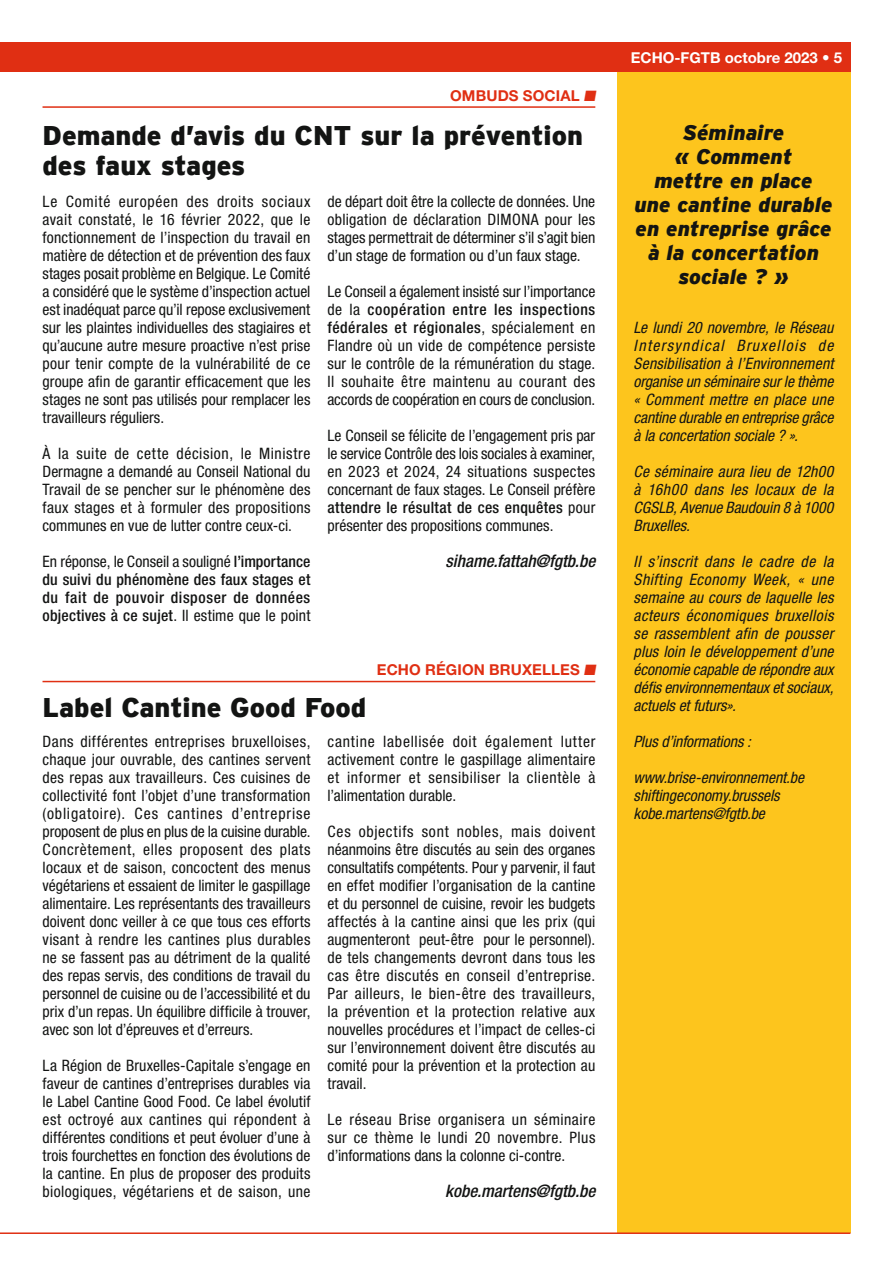
<style>
.page{position:relative;width:893px;height:1263px;background:#fff}
.page>*{position:absolute;margin:0;border:0;box-sizing:border-box;transform-origin:0 0}
.t1{font:900 27px/30px "Interstate";color:#131413}
.t2{font:italic 900 21px/24px "Interstate";color:#131413;text-align:center}
.t3{font:italic 500 condensed 17.25px "Helvetica Neue LT Std";color:#131413}
.t4{font:condensed 15.75px/18px "Helvetica Neue LT Std";color:#131413;text-align:justify}
.t5{font:italic condensed 15.75px/18px "Helvetica Neue LT Std";letter-spacing:-.005em;color:#131413;text-align:justify}
.t6{font:500 condensed 15.75px/18px "Helvetica Neue LT Std";letter-spacing:.035em;color:#131413;text-align:justify}
.t7{font:700 15px "Helvetica Neue LT Std";letter-spacing:.01em;color:#e02f13}
.t8{font:700 15px "Helvetica Neue LT Std";color:#fff}
.s1{font-weight:400}
.s2{font-weight:500}
</style>
<div class="page">
<div style="left:617px;top:57px;width:233px;height:1176px;background:#fdc51d"></div>
<hr style="left:0;top:1232px;width:850px;height:2px;background:#e02f13">
<div style="left:0;top:43px;width:850px;height:29px;background:#e02f13"></div>
<hr style="left:43px;top:106px;width:552px;height:2px;background:#e02f13">
<hr style="left:43px;top:681px;width:552px;height:1px;background:#e02f13">
<p class="t7" style="left:450px;top:86px;width:149px">OMBUDS SOCIAL ■</p>
<h1 class="t1" style="left:43px;top:120px;width:542px">Demande d’avis du CNT sur la prévention des faux stages</h1>
<p class="t4" style="left:43px;top:192px;width:269px">Le Comité européen des droits sociaux avait constaté, le 16 février 2022, que le fonctionnement de l’inspection du travail en matière de détection et de prévention des faux stages posait problème en Belgique. Le Comité a considéré que le système d’inspection actuel est inadéquat parce qu’il repose exclusivement sur les plaintes individuelles des stagiaires et qu’aucune autre mesure proactive n’est prise pour tenir compte de la vulnérabilité de ce groupe afin de garantir efficacement que les stages ne sont pas utilisés pour remplacer les travailleurs réguliers.</p>
<p class="t4" style="left:43px;top:444px;width:269px">À la suite de cette décision, le Ministre Dermagne a demandé au Conseil National du Travail de se pencher sur le phénomène des faux stages et à formuler des propositions communes en vue de lutter contre ceux-ci.</p>
<p class="t6" style="left:43px;top:552px;width:269px"><span class="s1">En réponse, le Conseil a souligné</span> l’importance du suivi du phénomène des faux stages et du fait de pouvoir disposer de données objectives à ce sujet<span class="s1">. Il estime que le point</span></p>
<p class="t4" style="left:327px;top:192px;width:269px">de départ doit être la collecte de données. Une obligation de déclaration DIMONA pour les stages permettrait de déterminer s’il s’agit bien d’un stage de formation ou d’un faux stage.</p>
<p class="t4" style="left:327px;top:282px;width:269px">Le Conseil a également insisté sur l’importance de la <span class="s2">coopération entre les inspections fédérales et régionales</span>, spécialement en Flandre où un vide de compétence persiste sur le contrôle de la rémunération du stage.<br>Il souhaite être maintenu au courant des accords de coopération en cours de conclusion.</p>
<p class="t4" style="left:327px;top:426px;width:269px">Le Conseil se félicite de l’engagement pris par le service Contrôle des lois sociales à examiner, en 2023 et 2024, 24 situations suspectes concernant de faux stages. Le Conseil préfère <span class="s2">attendre le résultat de ces enquêtes</span> pour présenter des propositions communes.</p>
<p class="t3" style="left:446px;top:550px;width:151px">sihame.fattah@fgtb.be</p>
<p class="t7" style="left:377px;top:660px;width:222px">ECHO RÉGION BRUXELLES ■</p>
<h1 class="t1" style="left:43px;top:692px;width:325px">Label Cantine Good Food</h1>
<p class="t4" style="left:43px;top:732px;width:269px">Dans différentes entreprises bruxelloises, chaque jour ouvrable, des cantines servent des repas aux travailleurs. Ces cuisines de collectivité font l’objet d’une transformation (obligatoire). Ces cantines d’entreprise proposent de plus en plus de la cuisine durable.<br>Concrètement, elles proposent des plats locaux et de saison, concoctent des menus végétariens et essaient de limiter le gaspillage alimentaire. Les représentants des travailleurs doivent donc veiller à ce que tous ces efforts visant à rendre les cantines plus durables ne se fassent pas au détriment de la qualité des repas servis, des conditions de travail du personnel de cuisine ou de l’accessibilité et du prix d’un repas. Un équilibre difficile à trouver, avec son lot d’épreuves et d’erreurs.</p>
<p class="t4" style="left:43px;top:1056px;width:269px">La Région de Bruxelles-Capitale s’engage en faveur de cantines d’entreprises durables via le Label Cantine Good Food. Ce label évolutif est octroyé aux cantines qui répondent à différentes conditions et peut évoluer d’une à trois fourchettes en fonction des évolutions de la cantine. En plus de proposer des produits biologiques, végétariens et de saison, une</p>
<p class="t4" style="left:327px;top:732px;width:269px">cantine labellisée doit également lutter activement contre le gaspillage alimentaire et informer et sensibiliser la clientèle à l’alimentation durable.</p>
<p class="t4" style="left:327px;top:822px;width:269px">Ces objectifs sont nobles, mais doivent néanmoins être discutés au sein des organes consultatifs compétents. Pour y parvenir, il faut en effet modifier l’organisation de la cantine et du personnel de cuisine, revoir les budgets affectés à la cantine ainsi que les prix (qui augmenteront peut-être pour le personnel). de tels changements devront dans tous les cas être discutés en conseil d’entreprise.<br>Par ailleurs, le bien-être des travailleurs, la prévention et la protection relative aux nouvelles procédures et l’impact de celles-ci sur l’environnement doivent être discutés au comité pour la prévention et la protection au travail.</p>
<p class="t4" style="left:327px;top:1110px;width:269px">Le réseau Brise organisera un séminaire sur ce thème le lundi 20 novembre. Plus d’informations dans la colonne ci-contre.</p>
<p class="t3" style="left:445px;top:1180px;width:152px">kobe.martens@fgtb.be</p>
<p class="t8" style="left:631px;top:48px;width:213px">ECHO-FGTB octobre 2023 • 5</p>
<h2 class="t2" style="left:634px;top:120px;width:200px">Séminaire<br>« Comment<br>mettre en place une cantine durable en entreprise grâce à la concertation sociale ? »</h2>
<p class="t5" style="left:634px;top:318px;width:201px">Le lundi 20 novembre, le Réseau Intersyndical Bruxellois de Sensibilisation à l’Environnement organise un séminaire sur le thème « Comment mettre en place une cantine durable en entreprise grâce à la concertation sociale ? ».</p>
<p class="t5" style="left:634px;top:462px;width:201px">Ce séminaire aura lieu de 12h00 à 16h00 dans les locaux de la CGSLB, Avenue Baudouin 8 à 1000<br>Bruxelles.</p>
<p class="t5" style="left:634px;top:552px;width:201px">Il s’inscrit dans le cadre de la Shifting Economy Week, « une semaine au cours de laquelle les acteurs économiques bruxellois se rassemblent afin de pousser plus loin le développement d’une économie capable de répondre aux défis environnementaux et sociaux, actuels et futurs».</p>
<p class="t5" style="left:634px;top:733px;width:119px">Plus d’informations :</p>
<p class="t5" style="left:634px;top:769px;width:172px;text-align:left">www.brise-environnement.be shiftingeconomy.brussels kobe.martens@fgtb.be</p>
</div>
